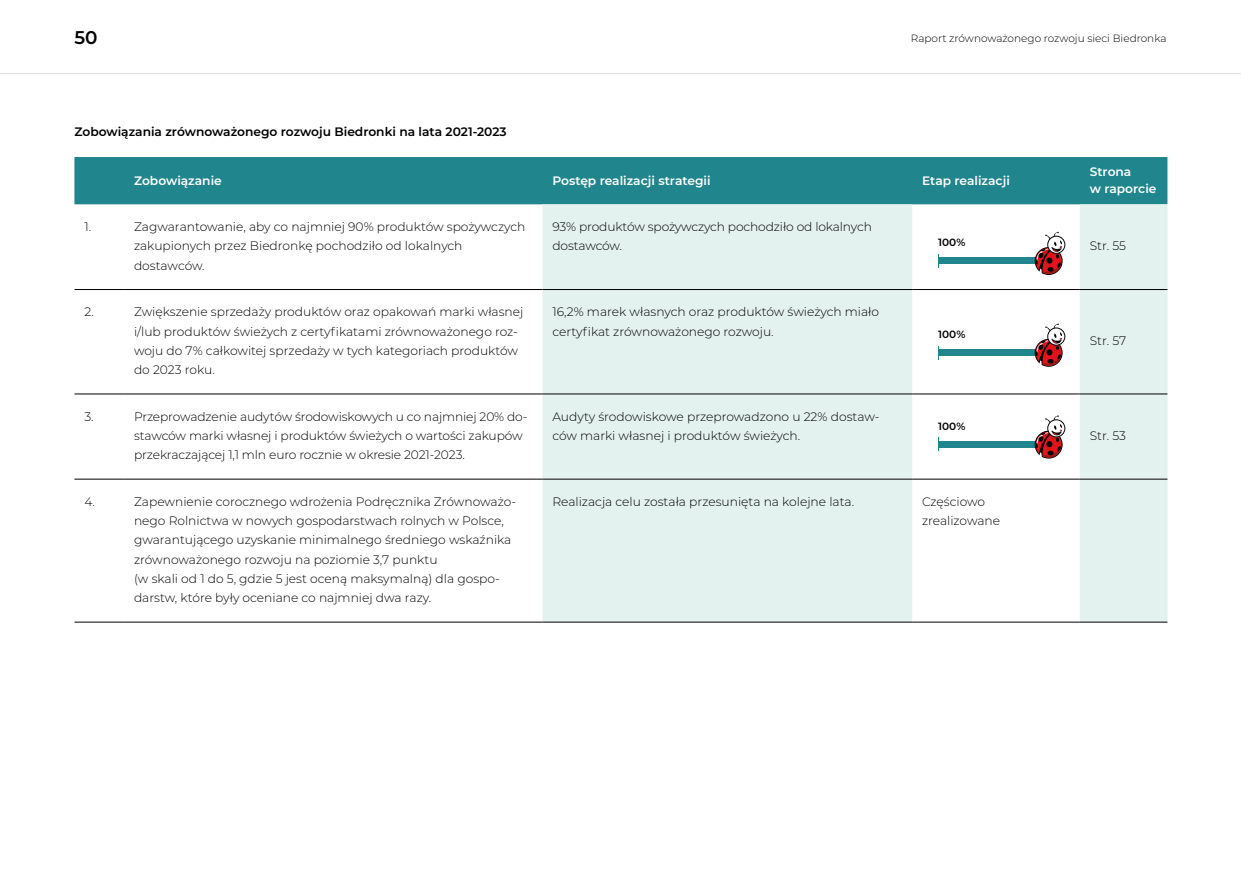
<style>
.page{position:relative;width:1241px;height:874px;background:#fff}
.page>*{position:absolute;margin:0;border:0;box-sizing:border-box;transform-origin:0 0}
.t1{font:600 18.38px "Montserrat";color:#000}
.t2{font:300 12.25px/19.2px "Montserrat";color:#000}
.t3{font:600 12.25px/17.5px "Montserrat";color:#fff}
.t4{font:600 12.25px "Montserrat";color:#000}
.t5{font:300 10.5px "Montserrat";color:#000}
.t6{font:600 10.5px "Montserrat";color:#000}
</style>
<div class="page">
<div style="left:74px;top:157px;width:1093px;height:47px;background:#20858c"></div>
<svg style="left:542px;top:204px;width:625px;height:417px;fill:#e3f1ef"></svg>
<hr style="left:74px;top:289px;width:50px;height:1px;background:#000">
<hr style="left:124px;top:289px;width:418px;height:1px;background:#000">
<hr style="left:542px;top:289px;width:370px;height:1px;background:#000">
<hr style="left:912px;top:289px;width:167px;height:1px;background:#000">
<hr style="left:1079px;top:289px;width:88px;height:1px;background:#000">
<hr style="left:74px;top:393px;width:50px;height:1px;background:#000">
<hr style="left:124px;top:393px;width:418px;height:1px;background:#000">
<hr style="left:542px;top:393px;width:370px;height:1px;background:#000">
<hr style="left:912px;top:393px;width:167px;height:1px;background:#000">
<hr style="left:1079px;top:393px;width:88px;height:1px;background:#000">
<hr style="left:74px;top:478px;width:50px;height:1px;background:#000">
<hr style="left:124px;top:478px;width:418px;height:1px;background:#000">
<hr style="left:542px;top:478px;width:370px;height:1px;background:#000">
<hr style="left:912px;top:478px;width:167px;height:1px;background:#000">
<hr style="left:1079px;top:478px;width:88px;height:1px;background:#000">
<hr style="left:74px;top:621px;width:50px;height:1px;background:#000">
<hr style="left:124px;top:621px;width:418px;height:1px;background:#000">
<hr style="left:542px;top:621px;width:370px;height:1px;background:#000">
<hr style="left:912px;top:621px;width:167px;height:1px;background:#000">
<hr style="left:1079px;top:621px;width:88px;height:1px;background:#000">
<div style="left:938px;top:257px;width:123px;height:7px;background:#20858c"></div>
<svg style="left:1034px;top:232px;width:31px;height:43px"></svg>
<div style="left:938px;top:349px;width:123px;height:6px;background:#20858c"></div>
<svg style="left:1034px;top:323px;width:31px;height:43px"></svg>
<div style="left:938px;top:441px;width:123px;height:6px;background:#20858c"></div>
<svg style="left:1034px;top:415px;width:31px;height:43px"></svg>
<hr style="left:0;top:73px;width:1240px;height:1px;background:#dadada">
<h1 class="t1" style="left:74px;top:24px;width:25px">50</h1>
<p class="t5" style="left:910px;top:31px;width:257px">Raport zrównoważonego rozwoju sieci Biedronka</p>
<p class="t4" style="left:74px;top:123px;width:434px">Zobowiązania zrównoważonego rozwoju Biedronki na lata 2021-2023</p>
<p class="t3" style="left:134px;top:171px;width:89px">Zobowiązanie</p>
<p class="t3" style="left:552px;top:171px;width:160px">Postęp realizacji strategii</p>
<p class="t3" style="left:921px;top:171px;width:89px">Etap realizacji</p>
<p class="t3" style="left:1089px;top:162px;width:68px">Strona<br>w raporcie</p>
<p class="t2" style="left:84px;top:217px;width:8px">1.</p>
<p class="t2" style="left:134px;top:217px;width:393px">Zagwarantowanie, aby co najmniej 90% produktów spożywczych zakupionych przez Biedronkę pochodziło od lokalnych dostawców.</p>
<p class="t2" style="left:552px;top:217px;width:321px">93% produktów spożywczych pochodziło od lokalnych dostawców.</p>
<p class="t6" style="left:938px;top:235px;width:29px">100%</p>
<p class="t2" style="left:1089px;top:236px;width:38px">Str. 55</p>
<p class="t2" style="left:84px;top:302px;width:11px">2.</p>
<p class="t2" style="left:134px;top:302px;width:391px">Zwię kszenie sprzedaży produktów oraz opakowań marki własnej i/lub produktów świeżych z certyfikatami zrównoważonego roz&shy;woju do 7% całkowitej sprzedaży w tych kategoriach produktów do 2023 roku.</p>
<p class="t2" style="left:552px;top:302px;width:328px">16,2% marek własnych oraz produktów świeżych miało certyfikat zrównoważonego rozwoju.</p>
<p class="t2" style="left:84px;top:406px;width:11px">3.</p>
<p class="t2" style="left:134px;top:406px;width:395px">Przeprowadzenie audytów ś rodowiskowych u co najmniej 20% do&shy;stawców marki własnej i produktów świeżych o wartości zakupów przekraczającej 1,1 mln euro rocznie w okresie 2021-2023.</p>
<p class="t2" style="left:552px;top:406px;width:328px">Audyty środowiskowe przeprowadzono u 22% dostaw&shy;ców marki własnej i produktów świeżych.</p>
<p class="t6" style="left:938px;top:327px;width:29px">100%</p>
<p class="t6" style="left:938px;top:418px;width:29px">100%</p>
<p class="t2" style="left:84px;top:491px;width:12px">4.</p>
<p class="t2" style="left:134px;top:491px;width:383px">Zapewnienie corocznego wdrożenia Podręcznika Zrównoważo&shy;nego Rolnictwa w nowych gospodarstwach rolnych w Polsce, gwarantującego uzyskanie minimalnego średniego wskaźnika zrównoważonego rozwoju na poziomie 3,7 punktu<br>(w skali od 1 do 5, gdzie 5 jest oceną maksymalną) dla gospo&shy;darstw, któ re były oceniane co najmniej dwa razy.</p>
<p class="t2" style="left:552px;top:491px;width:303px">Realizacja celu została przesunięta na kolejne lata.</p>
<p class="t2" style="left:921px;top:491px;width:80px">Częściowo zrealizowane</p>
<p class="t2" style="left:1089px;top:330px;width:38px">Str. 57</p>
<p class="t2" style="left:1089px;top:425px;width:38px">Str. 53</p>
</div>
